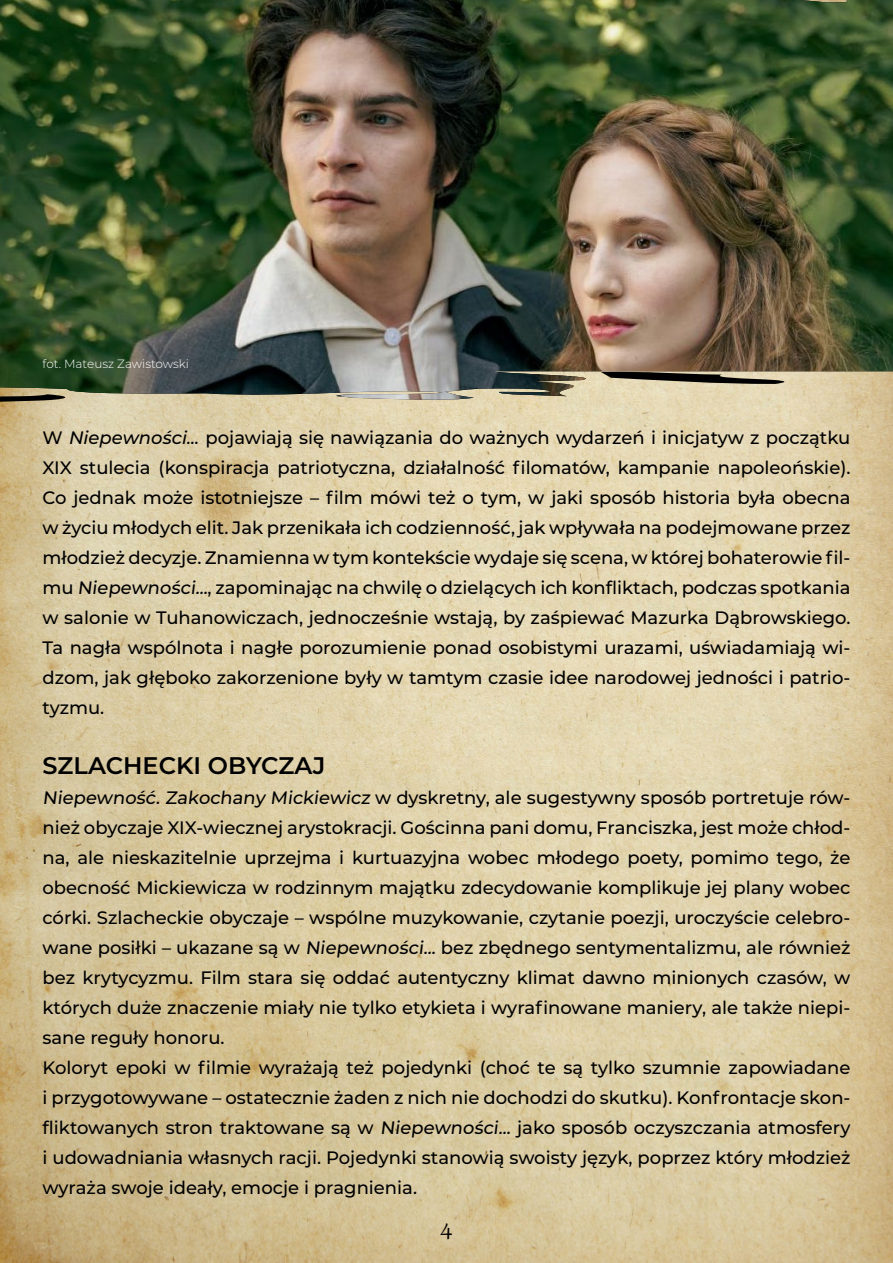
<style>
.page{position:relative;width:893px;height:1263px;background:#fff}
.page>*{position:absolute;margin:0;border:0;box-sizing:border-box;transform-origin:0 0}
.t1{font:27px "Gabriola";color:#000}
.t2{font:600 24px "Montserrat";color:#000}
.t3{font:500 18px/30px "Montserrat";color:#000;text-align:justify}
.t4{font:300 12px "Montserrat";color:#fff}
.s1{font-style:italic}
</style>
<div class="page">
<img style="left:0;top:402px;width:893px;height:861px">
<img style="left:0;top:0;width:893px;height:402px">
<p class="t4" style="left:43px;top:356px;width:148px">fot. Mateusz Zawistowski</p>
<p class="t3" style="left:43px;top:422px;width:809px">W <span class="s1">Niepewności...</span> pojawiają się nawiązania do ważnych wydarzeń i inicjatyw z początku XIX stulecia (konspiracja patriotyczna, działalność filomatów, kampanie napoleońskie).<br>Co jednak może istotniejsze – film mówi też o tym, w jaki sposób historia była obecna w życiu młodych elit. Jak przenikała ich codzienność, jak wpływała na podejmowane przez młodzież decyzje. Znamienna w tym kontekście wydaje się scena, w której bohaterowie fil&shy;mu Niepewności..., zapominając na chwilę o dzielących ich konfliktach, podczas spotkania w salonie w Tuhanowiczach, jednocześnie wstają, by zaśpiewać Mazurka Dąbrowskiego.<br>Ta nagła wspólnota i nagłe porozumienie ponad osobistymi urazami, uświadamiają wi&shy;dzom, jak głęboko zakorzenione były w tamtym czasie idee narodowej jedności i patrio&shy;tyzmu.</p>
<h2 class="t2" style="left:43px;top:748px;width:284px">SZLACHECKI OBYCZAJ</h2>
<p class="t3" style="left:43px;top:782px;width:809px;text-align:left">Niepewność. Zakochany Mickiewicz w dyskretny, ale sugestywny sposób portretuje rów&shy;nież obyczaje XIX-wiecznej arystokracji. Gościnna pani domu, Franciszka, jest może chłod&shy;na, ale nieskazitelnie uprzejma i kurtuazyjna wobec młodego poety, pomimo tego, że obecność Mickiewicza w rodzinnym majątku zdecydowanie komplikuje jej plany wobec córki. Szlacheckie obyczaje – wspólne muzykowanie, czytanie poezji, uroczyście celebro&shy;wane posiłki – ukazane są w Niepewności... bez zbędnego sentymentalizmu, ale również bez krytycyzmu. Film stara się oddać autentyczny klimat dawno minionych czasów, w których duże znaczenie miały nie tylko etykieta i wyrafinowane maniery, ale także niepi&shy;sane reguły honoru.<br>Koloryt epoki w filmie wyrażają też pojedynki (choć te są tylko szumnie zapowiadane i przygotowywane – ostatecznie żaden z nich nie dochodzi do skutku). Konfrontacje skon&shy;fliktowanych stron traktowane są w Niepewności... jako sposób oczyszczania atmosfery i udowadniania własnych racji. Pojedynki stanowią swoisty język, poprzez który młodzież wyraża swoje ideały, emocje i pragnienia.</p>
<h1 class="t1" style="left:440px;top:1214px;width:12px">4</h1>
</div>
